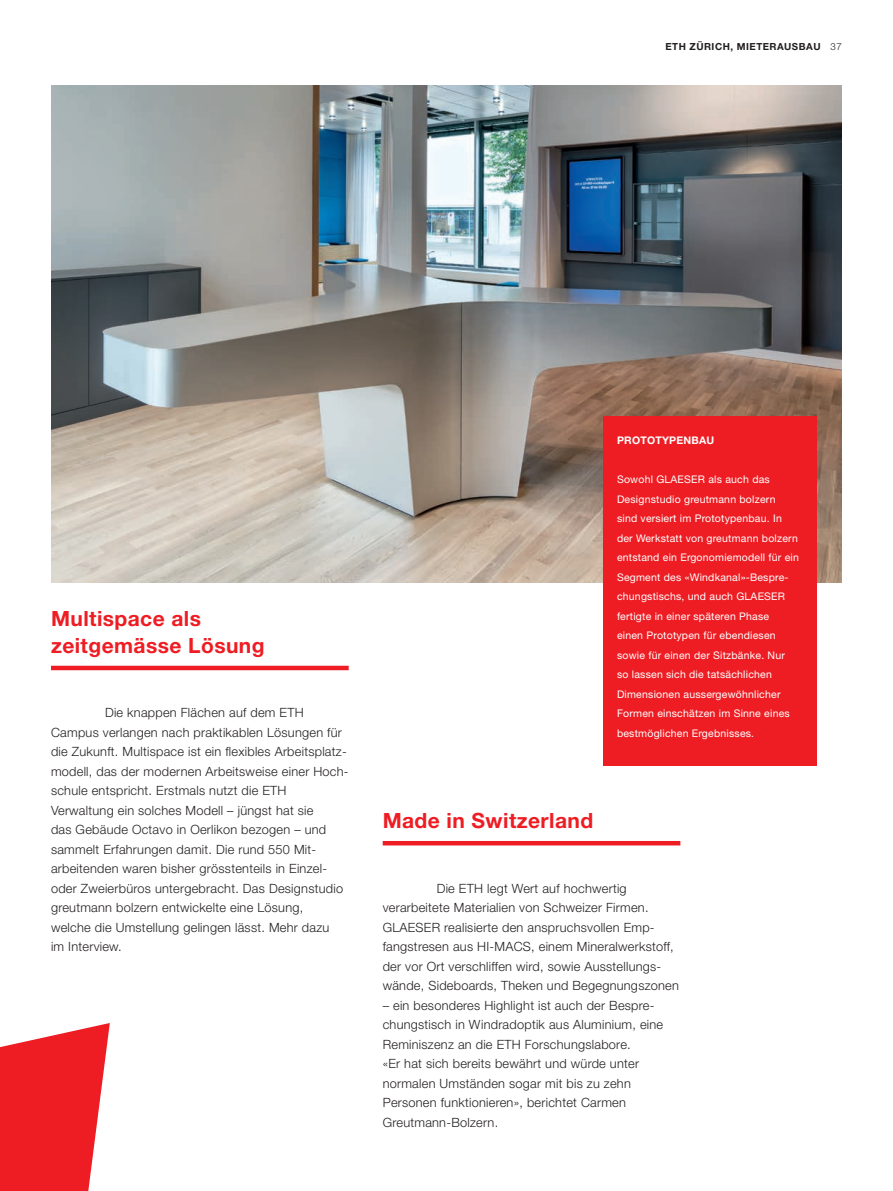
<style>
.page{position:relative;width:893px;height:1191px;background:#fff}
.page>*{position:absolute;margin:0;border:0;box-sizing:border-box;transform-origin:0 0}
.t1{font:700 21px/27px "Helvetica Neue";letter-spacing:.02em;color:#ee1d23}
.t2{font:300 12.75px/19.5px "Helvetica Neue";letter-spacing:.02em;color:#231f20}
.t3{font:10.5px/19.5px "Helvetica Neue";letter-spacing:.02em;color:#fff}
.t4{font:700 10.5px "Helvetica Neue";letter-spacing:.02em;color:#fff}
.t5{font:700 9.75px "Helvetica Neue";letter-spacing:.05em;color:#231f20}
.s1{font-weight:300}
</style>
<div class="page">
<img style="left:51px;top:85px;width:791px;height:498px">
<div style="left:51px;top:665px;width:298px;height:5px;background:#ee1d23"></div>
<hr style="left:383px;top:841px;width:297px;height:4px;background:#ee1d23">
<svg style="left:0;top:1023px;width:110px;height:168px"></svg>
<div style="left:603px;top:416px;width:214px;height:350px;background:#ee1d23"></div>
<p class="t5" style="left:665px;top:41px;width:178px">ETH ZÜRICH, MIETERAUSBAU <span class="s1">37</span></p>
<h1 class="t1" style="left:51px;top:604px;width:215px">Multispace als zeitgemässe Lösung</h1>
<p class="t2" style="left:51px;top:702px;width:299px;text-indent:54px">Die knappen Flächen auf dem ETH Campus verlangen nach praktikablen Lösungen für die Zukunft. Multispace ist ein flexibles Arbeitsplatz&shy;modell, das der modernen Arbeitsweise einer Hoch&shy;schule entspricht. Erstmals nutzt die ETH Verwaltung ein solches Modell – jüngst hat sie<br>das Gebäude Octavo in Oerlikon bezogen – und sammelt Erfahrungen damit. Die rund 550 Mit&shy;arbeitenden waren bisher grösstenteils in Einzel&shy;oder Zweierbüros untergebracht. Das Designstudio greutmann bolzern entwickelte eine Lösung,<br>welche die Umstellung gelingen lässt. Mehr dazu<br>im Interview.</p>
<p class="t4" style="left:617px;top:434px;width:99px">PROTOTYPENBAU</p>
<p class="t3" style="left:617px;top:469px;width:183px">Sowohl GLAESER als auch das Designstudio greutmann bolzern<br>sind versiert im Prototypenbau. In der Werkstatt von greutmann bolzern entstand ein Ergonomiemodell für ein Segment des «Windkanal»-Bespre&shy;chungstischs, und auch GLAESER fertigte in einer späteren Phase<br>einen Prototypen für ebendiesen sowie für einen der Sitzbänke. Nur so lassen sich die tatsächlichen Dimensionen aussergewöhnlicher Formen einschätzen im Sinne eines bestmöglichen Ergebnisses.</p>
<h1 class="t1" style="left:383px;top:806px;width:212px">Made in Switzerland</h1>
<p class="t2" style="left:383px;top:878px;width:298px;text-indent:54px">Die ETH legt Wert auf hochwertig verarbeitete Materialien von Schweizer Firmen.<br>GLAESER realisierte den anspruchsvollen Emp&shy;fangstresen aus HI-MACS, einem Mineralwerkstoff, der vor Ort verschliffen wird, sowie Ausstellungs&shy;wände, Sideboards, Theken und Begegnungszonen</p>
<p class="t2" style="left:383px;top:995px;width:282px">– ein besonderes Highlight ist auch der Bespre&shy;chungstisch in Windradoptik aus Aluminium, eine Reminiszenz an die ETH Forschungslabore.<br>«Er hat sich bereits bewährt und würde unter normalen Umständen sogar mit bis zu zehn Personen funktionieren», berichtet Carmen Greutmann-Bolzern.</p>
</div>
